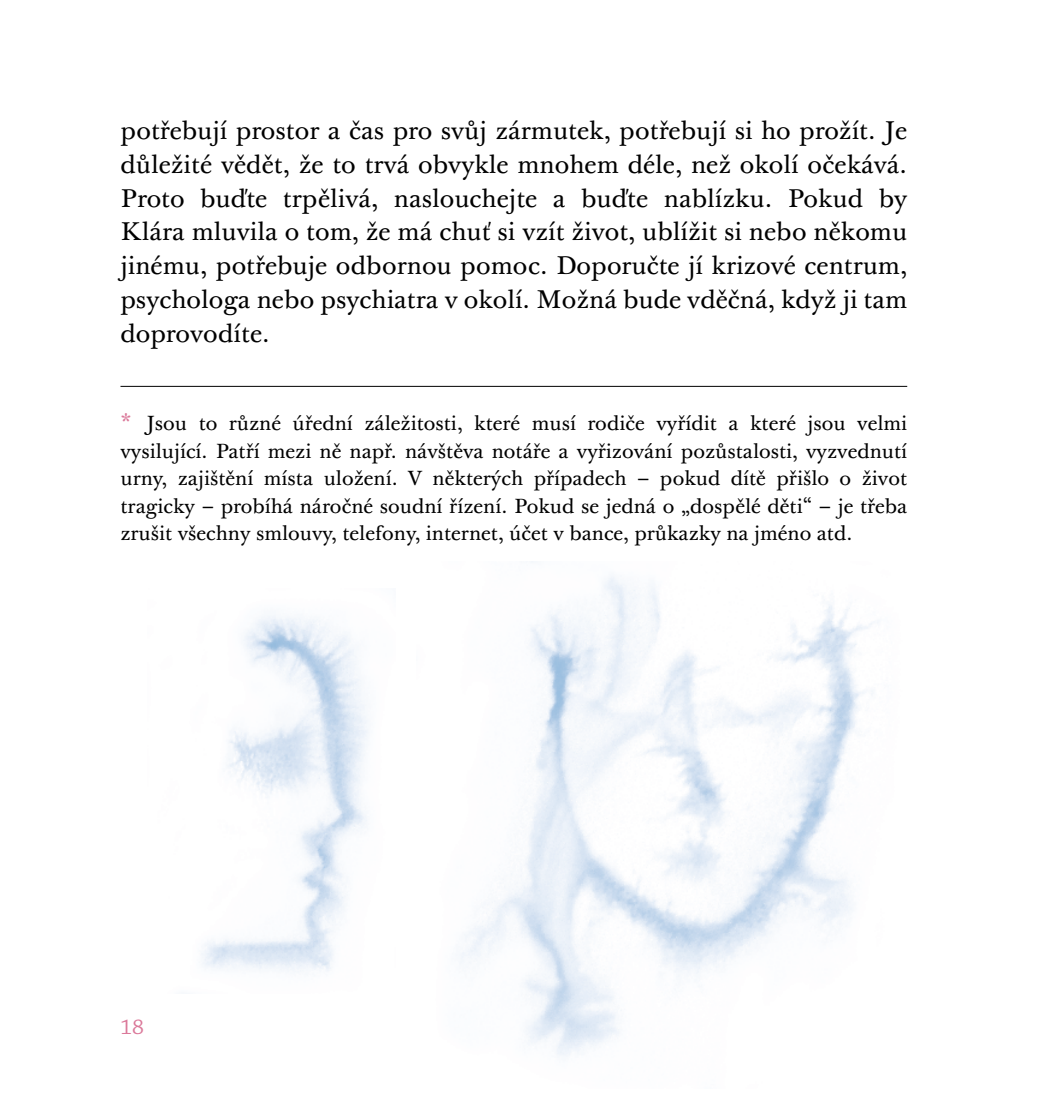
<style>
.page{position:relative;width:1049px;height:1120px;background:#fff}
.page>*{position:absolute;margin:0;border:0;box-sizing:border-box;transform-origin:0 0}
.t1{font:25px/33.8px "Baskerville Ten Pro";color:#000;text-align:justify}
.t2{font:22.5px "Chaparral Pro";color:#db799a}
.t3{font:20px/27.5px "Baskerville Ten Pro";color:#000;text-align:justify}
.s1{font-size:22.5px;color:#db799a}
</style>
<div class="page">
<img style="left:460px;top:561px;width:418px;height:496px">
<hr style="left:120px;top:386px;width:787px;height:1px;background:#000">
<img style="left:201px;top:615px;width:168px;height:358px">
<p class="t1" style="left:120px;top:115px;width:788px">potřebují prostor a čas pro svůj zármutek, potřebují si ho prožít. Je důležité vědět, že to trvá obvykle mnohem déle, než okolí očekává.<br>Proto buďte trpělivá, naslouchejte a buďte nablízku. Pokud by Klára mluvila o tom, že má chuť si vzít život, ublížit si nebo někomu jinému, potřebuje odbornou pomoc. Doporučte jí krizové centrum, psychologa nebo psychiatra v okolí. Možná bude vděčná, když ji tam doprovodíte.</p>
<p class="t3" style="left:120px;top:411px;width:788px"><span class="s1">*</span> Jsou to různé úřední záležitosti, které musí rodiče vyřídit a které jsou velmi vysilující. Patří mezi ně např. návštěva notáře a vyřizování pozůstalosti, vyzvednutí urny, zajištění místa uložení. V některých případech – pokud dítě přišlo o život tragicky – probíhá náročné soudní řízení. Pokud se jedná o „dospělé děti“ – je třeba zrušit všechny smlouvy, telefony, internet, účet v bance, průkazky na jméno atd.</p>
<p class="t2" style="left:120px;top:1014px;width:25px">18</p>
</div>
